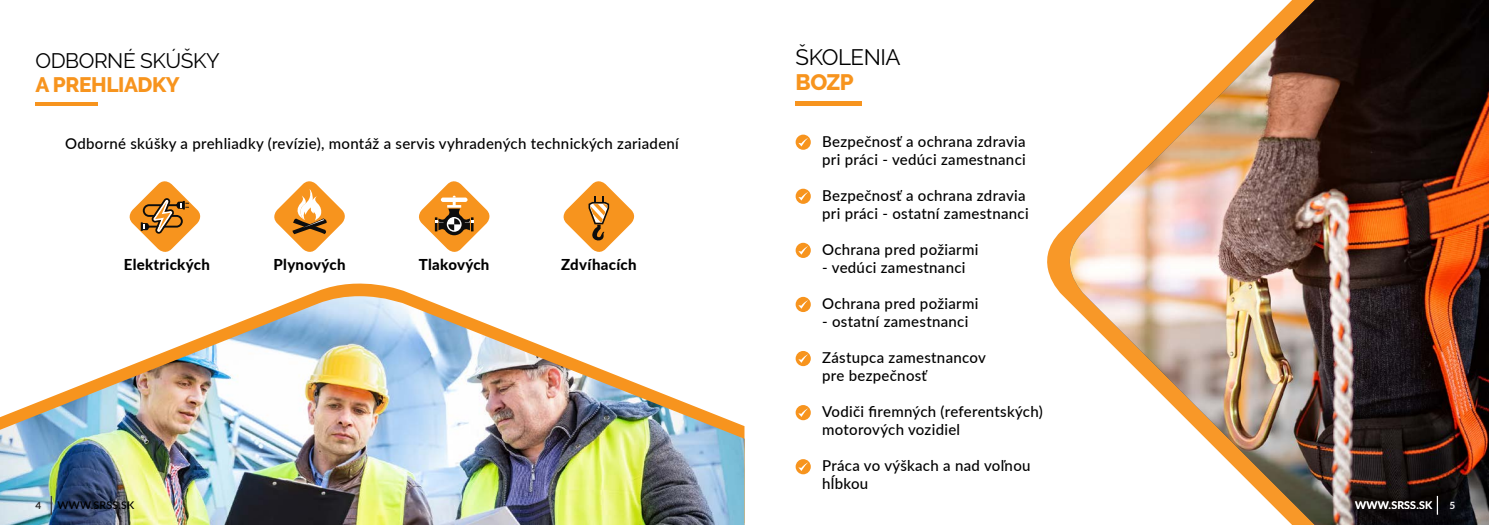
<style>
.page{position:relative;width:1489px;height:525px;background:#fff}
.page>*{position:absolute;margin:0;border:0;box-sizing:border-box;transform-origin:0 0}
.t1{font:22.25px "Raleway";letter-spacing:-.02em;color:#000}
.t2{font:800 22.25px "Raleway";color:#f7941e}
.t3{font:20.88px "Raleway";letter-spacing:-.02em;color:#000}
.t4{font:800 20.88px "Raleway";letter-spacing:-.02em;color:#f7941e}
.t5{font:500 15px/18px "Lato";letter-spacing:.02em;color:#000}
.t6{font:800 15px "Lato";letter-spacing:.02em;color:#000}
.t7{font:600 10.62px "Lato";letter-spacing:.02em;color:#fff}
.t8{font:600 10.62px "Lato";letter-spacing:.02em;color:#000}
.t9{font:700 10px "Lato";color:#fff}
.t10{font:700 10px "Lato";color:#292829}
</style>
<div class="page">
<hr style="left:795px;top:101px;width:66px;height:4px;background:#f7941e">
<svg style="left:1052px;top:224px;width:16px;height:77px"></svg>
<img style="left:1068px;top:0;width:420px;height:524px">
<svg style="left:795px;top:134px;width:15px;height:16px"></svg>
<svg style="left:798px;top:138px;width:10px;height:8px"></svg>
<svg style="left:795px;top:188px;width:15px;height:16px"></svg>
<svg style="left:798px;top:192px;width:10px;height:8px"></svg>
<div style="left:795px;top:243px;width:15px;height:15px;background:#f7941e;border-radius:50%"></div>
<svg style="left:798px;top:246px;width:10px;height:8px"></svg>
<div style="left:795px;top:297px;width:15px;height:15px;background:#f7941e;border-radius:50%"></div>
<svg style="left:798px;top:300px;width:10px;height:8px"></svg>
<div style="left:795px;top:351px;width:15px;height:15px;background:#f7941e;border-radius:50%"></div>
<svg style="left:798px;top:354px;width:10px;height:8px"></svg>
<div style="left:795px;top:405px;width:15px;height:15px;background:#f7941e;border-radius:50%"></div>
<svg style="left:798px;top:408px;width:10px;height:8px"></svg>
<svg style="left:795px;top:459px;width:15px;height:15px"></svg>
<svg style="left:798px;top:462px;width:10px;height:9px"></svg>
<svg style="left:305px;top:286px;width:112px;height:10px"></svg>
<img style="left:0;top:296px;width:744px;height:228px">
<hr style="left:35px;top:102px;width:62px;height:4px;background:#f7941e">
<svg style="left:129px;top:181px;width:72px;height:71px"></svg>
<svg style="left:274px;top:181px;width:71px;height:71px"></svg>
<svg style="left:419px;top:181px;width:71px;height:71px"></svg>
<svg style="left:563px;top:181px;width:72px;height:71px"></svg>
<svg style="left:51px;top:495px;width:1px;height:19px"></svg>
<svg style="left:1436px;top:495px;width:1px;height:19px"></svg>
<h2 class="t3" style="left:35px;top:49px;width:186px">ODBORNÉ SKÚŠKY</h2>
<h2 class="t4" style="left:35px;top:72px;width:146px">A PREHLIADKY</h2>
<h1 class="t1" style="left:795px;top:44px;width:107px">ŠKOLENIA</h1>
<h1 class="t2" style="left:795px;top:69px;width:60px">BOZP</h1>
<p class="t5" style="left:65px;top:133px;width:615px">Odborné skúšky a prehliadky (revízie), montáž a servis vyhradených technických zariadení</p>
<p class="t6" style="left:124px;top:253px;width:88px">Elektrických</p>
<p class="t6" style="left:273px;top:253px;width:73px">Plynových</p>
<p class="t6" style="left:419px;top:253px;width:72px">Tlakových</p>
<p class="t6" style="left:561px;top:253px;width:77px">Zdvíhacích</p>
<p class="t5" style="left:822px;top:131px;width:205px">Bezpečnosť a ochrana zdravia pri práci - vedúci zamestnanci</p>
<p class="t5" style="left:822px;top:185px;width:208px">Bezpečnosť a ochrana zdravia pri práci - ostatní zamestnanci</p>
<p class="t5" style="left:822px;top:239px;width:158px">Ochrana pred požiarmi</p>
<p class="t5" style="left:822px;top:257px;width:145px">- vedúci zamestnanci</p>
<p class="t5" style="left:822px;top:293px;width:158px">Ochrana pred požiarmi</p>
<p class="t5" style="left:822px;top:311px;width:148px">- ostatní zamestnanci</p>
<p class="t5" style="left:822px;top:347px;width:165px">Zástupca zamestnancov pre bezpečnosť</p>
<p class="t5" style="left:822px;top:401px;width:222px">Vodiči firemných (referentských) motorových vozidiel</p>
<p class="t5" style="left:822px;top:455px;width:210px">Práca vo výškach a nad voľnou hĺbkou</p>
<p class="t10" style="left:35px;top:498px;width:7px">4</p>
<p class="t8" style="left:57px;top:497px;width:78px">WWW.SRSS.SK</p>
<p class="t7" style="left:1355px;top:497px;width:78px">WWW.SRSS.SK</p>
<p class="t9" style="left:1449px;top:498px;width:7px">5</p>
</div>
